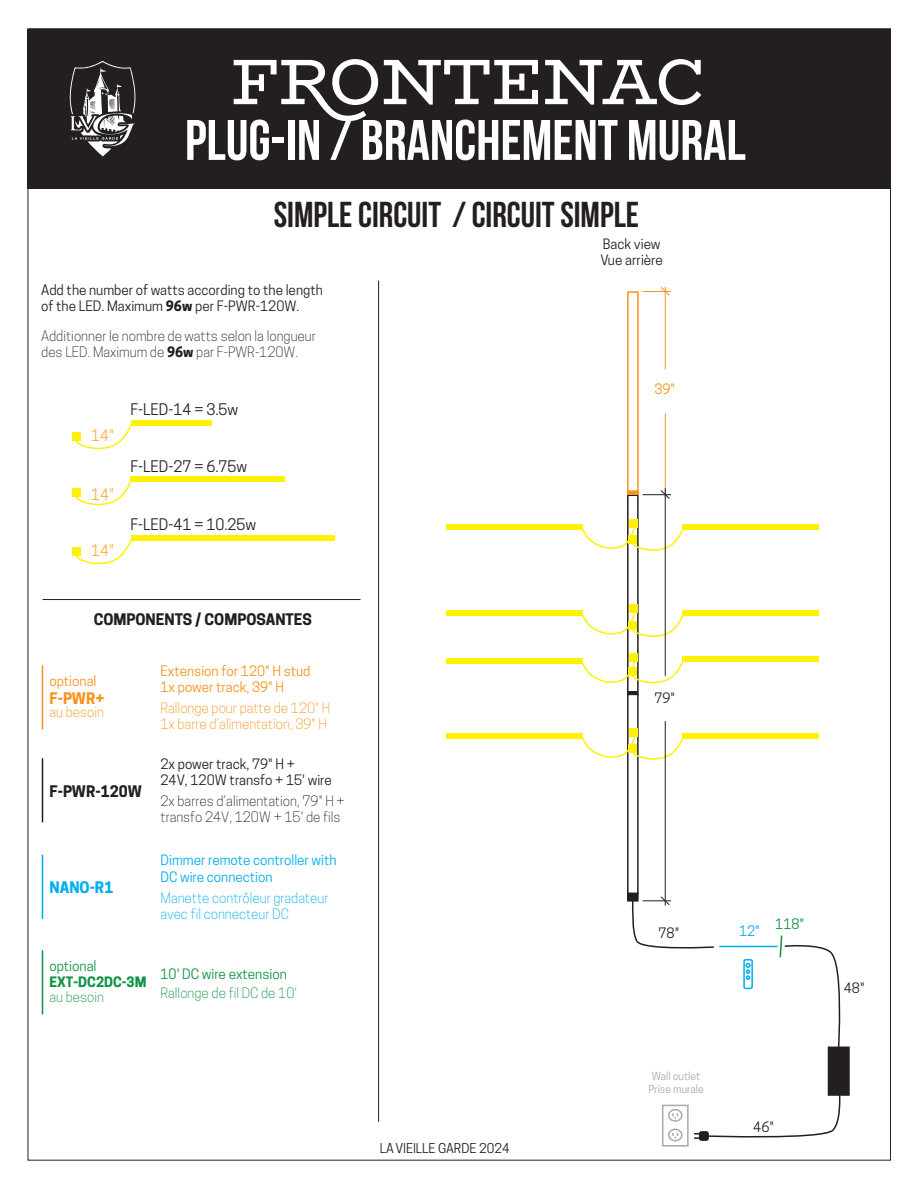
<style>
.page{position:relative;width:918px;height:1188px;background:#fff}
.page>*{position:absolute;margin:0;border:0;box-sizing:border-box;transform-origin:0 0}
.t1{font:57px "Bebas Neue";color:#fff}
.t2{font:36px "Bebas Neue";color:#231f20}
.t3{font:15px "Cooper Hewitt";color:#231f20}
.t4{font:700 15px "Cooper Hewitt";color:#231f20}
.t5{font:15px "Cooper Hewitt";color:#fbb03f}
.t6{font:700 15px "Cooper Hewitt";color:#00aeef}
.t7{font:700 15px "Cooper Hewitt";color:#f7931d}
.t8{font:13.5px/16.2px "Cooper Hewitt";color:#231f20}
.t9{font:300 13.5px/16.2px "Cooper Hewitt";color:#231f20}
.t10{font:300 13.5px/16.2px "Cooper Hewitt";color:#f7931d}
.t11{font:13.5px/16.2px "Cooper Hewitt";color:#f7931d}
.t12{font:13.5px/16.2px "Cooper Hewitt";color:#00aeef}
.t13{font:300 13.5px/16.2px "Cooper Hewitt";color:#00aeef}
.t14{font:13.5px "Cooper Hewitt";color:#0d9344}
.t15{font:300 13.5px "Cooper Hewitt";color:#0d9344}
.t16{font:700 13.5px "Cooper Hewitt";color:#0d9344}
.t17{font:12.75px "Cooper Hewitt";color:#231f20}
.t18{font:10.5px/12.6px "Cooper Hewitt";color:#a8a9ad;text-align:center}
.s1{font-weight:700}
</style>
<div class="page">
<div style="left:27px;top:29px;width:864px;height:160px;background:#231f20"></div>
<svg style="left:234px;top:59px;width:467px;height:62px"></svg>
<hr style="left:378px;top:281px;width:1px;height:841px;background:#231f20">
<div style="left:627px;top:495px;width:12px;height:200px;border:2px solid #231f20"></div>
<div style="left:627px;top:694px;width:12px;height:200px;border:2px solid #231f20"></div>
<svg style="left:628px;top:691px;width:10px;height:3px"></svg>
<div style="left:628px;top:894px;width:10px;height:7px;background:#231f20"></div>
<div style="left:627px;top:893px;width:12px;height:9px;border:2px solid #231f20"></div>
<div style="left:683px;top:524px;width:136px;height:6px;background:#fff101"></div>
<div style="left:447px;top:524px;width:136px;height:6px;background:#fff101"></div>
<div style="left:629px;top:519px;width:8px;height:8px;background:#fff101"></div>
<svg style="left:582px;top:525px;width:102px;height:27px"></svg>
<div style="left:447px;top:610px;width:136px;height:6px;background:#fff101"></div>
<div style="left:629px;top:605px;width:8px;height:8px;background:#fff101"></div>
<div style="left:447px;top:658px;width:136px;height:6px;background:#fff101"></div>
<div style="left:629px;top:653px;width:8px;height:8px;background:#fff101"></div>
<div style="left:447px;top:733px;width:136px;height:6px;background:#fff101"></div>
<div style="left:629px;top:728px;width:8px;height:8px;background:#fff101"></div>
<div style="left:683px;top:610px;width:136px;height:6px;background:#fff101"></div>
<svg style="left:582px;top:611px;width:102px;height:27px"></svg>
<div style="left:683px;top:657px;width:136px;height:5px;background:#fff101"></div>
<svg style="left:582px;top:659px;width:102px;height:26px"></svg>
<div style="left:683px;top:733px;width:136px;height:5px;background:#fff101"></div>
<svg style="left:582px;top:734px;width:103px;height:26px"></svg>
<div style="left:828px;top:1047px;width:21px;height:48px;background:#231f20"></div>
<div style="left:828px;top:1047px;width:22px;height:49px;border:2px solid #231f20"></div>
<svg style="left:694px;top:1088px;width:147px;height:53px"></svg>
<div style="left:627px;top:291px;width:12px;height:201px;border:2px solid #f7931d"></div>
<hr style="left:665px;top:287px;width:1px;height:82px;background:#f7931d">
<hr style="left:665px;top:413px;width:1px;height:85px;background:#f7931d">
<svg style="left:643px;top:286px;width:28px;height:10px"></svg>
<svg style="left:627px;top:489px;width:44px;height:11px"></svg>
<hr style="left:665px;top:488px;width:1px;height:188px;background:#231f20">
<hr style="left:665px;top:721px;width:1px;height:185px;background:#231f20">
<svg style="left:631px;top:896px;width:213px;height:157px"></svg>
<div style="left:131px;top:420px;width:81px;height:6px;background:#fff101"></div>
<div style="left:72px;top:432px;width:9px;height:9px;background:#fff101"></div>
<svg style="left:75px;top:424px;width:57px;height:26px"></svg>
<div style="left:131px;top:476px;width:154px;height:6px;background:#fff101"></div>
<div style="left:72px;top:488px;width:9px;height:9px;background:#fff101"></div>
<svg style="left:75px;top:479px;width:57px;height:27px"></svg>
<div style="left:131px;top:535px;width:204px;height:6px;background:#fff101"></div>
<div style="left:72px;top:547px;width:9px;height:9px;background:#fff101"></div>
<svg style="left:75px;top:539px;width:57px;height:26px"></svg>
<hr style="left:43px;top:599px;width:318px;height:1px;background:#231f20">
<hr style="left:42px;top:758px;width:1px;height:64px;background:#231f20">
<hr style="left:42px;top:855px;width:1px;height:64px;background:#00aeef">
<hr style="left:42px;top:665px;width:1px;height:64px;background:#f7931d">
<hr style="left:42px;top:950px;width:1px;height:64px;background:#0d9344">
<svg style="left:70px;top:61px;width:66px;height:95px"></svg>
<div style="left:662px;top:1105px;width:27px;height:42px;border:2px solid #a8a9ad"></div>
<div style="left:668px;top:1109px;width:15px;height:13px;border:2px solid #a8a9ad;border-radius:50%"></div>
<svg style="left:672px;top:1113px;width:6px;height:6px"></svg>
<div style="left:668px;top:1129px;width:15px;height:12px;border:2px solid #a8a9ad;border-radius:50%"></div>
<svg style="left:672px;top:1133px;width:6px;height:5px"></svg>
<h1 class="t1" style="left:185px;top:109px;width:562px">PLUG-IN / BRANCHEMENT MURAL</h1>
<h2 class="t2" style="left:274px;top:195px;width:367px">SIMPLE CIRCUIT / CIRCUIT SIMPLE</h2>
<p class="t8" style="left:41px;top:282px;width:283px">Add the number of watts according to the length of the LED. Maximum <span class="s1">96w</span> per F-PWR-120W.</p>
<p class="t9" style="left:41px;top:328px;width:276px">Additionner le nombre de watts selon la longueur des LED. Maximum de <span class="s1">96w</span> par F-PWR-120W.</p>
<p class="t5" style="left:91px;top:427px;width:25px">14"</p>
<p class="t5" style="left:91px;top:485px;width:25px">14"</p>
<p class="t5" style="left:91px;top:542px;width:25px">14"</p>
<p class="t3" style="left:131px;top:400px;width:109px">F-LED-14 = 3.5w</p>
<p class="t3" style="left:131px;top:458px;width:118px">F-LED-27 = 6.75w</p>
<p class="t3" style="left:131px;top:516px;width:127px">F-LED-41 = 10.25w</p>
<p class="t4" style="left:94px;top:610px;width:220px">COMPONENTS / COMPOSANTES</p>
<p class="t11" style="left:50px;top:673px;width:49px">optional</p>
<p class="t10" style="left:50px;top:703px;width:56px">au besoin</p>
<p class="t7" style="left:50px;top:689px;width:56px">F-PWR+</p>
<p class="t4" style="left:50px;top:782px;width:94px">F-PWR-120W</p>
<p class="t6" style="left:50px;top:878px;width:65px">NANO-R1</p>
<p class="t11" style="left:160px;top:663px;width:152px">Extension for 120" H stud<br>1x power track, 39" H</p>
<p class="t10" style="left:160px;top:700px;width:172px">Rallonge pour patte de 120" H<br>1x barre d’alimentation, 39" H</p>
<p class="t8" style="left:160px;top:756px;width:173px">2x power track, 79" H +<br>24V, 120W transfo + 15' wire</p>
<p class="t9" style="left:160px;top:793px;width:186px">2x barres d’alimentation, 79" H + transfo 24V, 120W + 15' de fils</p>
<p class="t12" style="left:160px;top:852px;width:178px">Dimmer remote controller with<br>DC wire connection</p>
<p class="t13" style="left:160px;top:889px;width:170px">Manette contrôleur gradateur avec fil connecteur DC</p>
<p class="t14" style="left:50px;top:958px;width:49px">optional</p>
<p class="t15" style="left:50px;top:989px;width:56px">au besoin</p>
<p class="t16" style="left:50px;top:974px;width:98px">EXT-DC2DC-3M</p>
<p class="t14" style="left:160px;top:966px;width:128px">10' DC wire extension</p>
<p class="t15" style="left:160px;top:985px;width:138px">Rallonge de fil DC de 10'</p>
<p class="t17" style="left:380px;top:1141px;width:131px">LA VIEILLE GARDE 2024</p>
<p class="t8" style="left:600px;top:236px;width:64px">Back view<br>Vue arrière</p>
<p class="t11" style="left:654px;top:381px;width:22px">39"</p>
<p class="t8" style="left:654px;top:690px;width:22px">79"</p>
<p class="t8" style="left:659px;top:925px;width:22px">78"</p>
<p class="t12" style="left:739px;top:923px;width:22px">12"</p>
<p class="t14" style="left:775px;top:916px;width:30px">118"</p>
<p class="t18" style="left:648px;top:1070px;width:57px">Wall outlet<br>Prise murale</p>
<p class="t8" style="left:753px;top:1119px;width:22px">46"</p>
<p class="t8" style="left:844px;top:980px;width:22px">48"</p>
</div>
